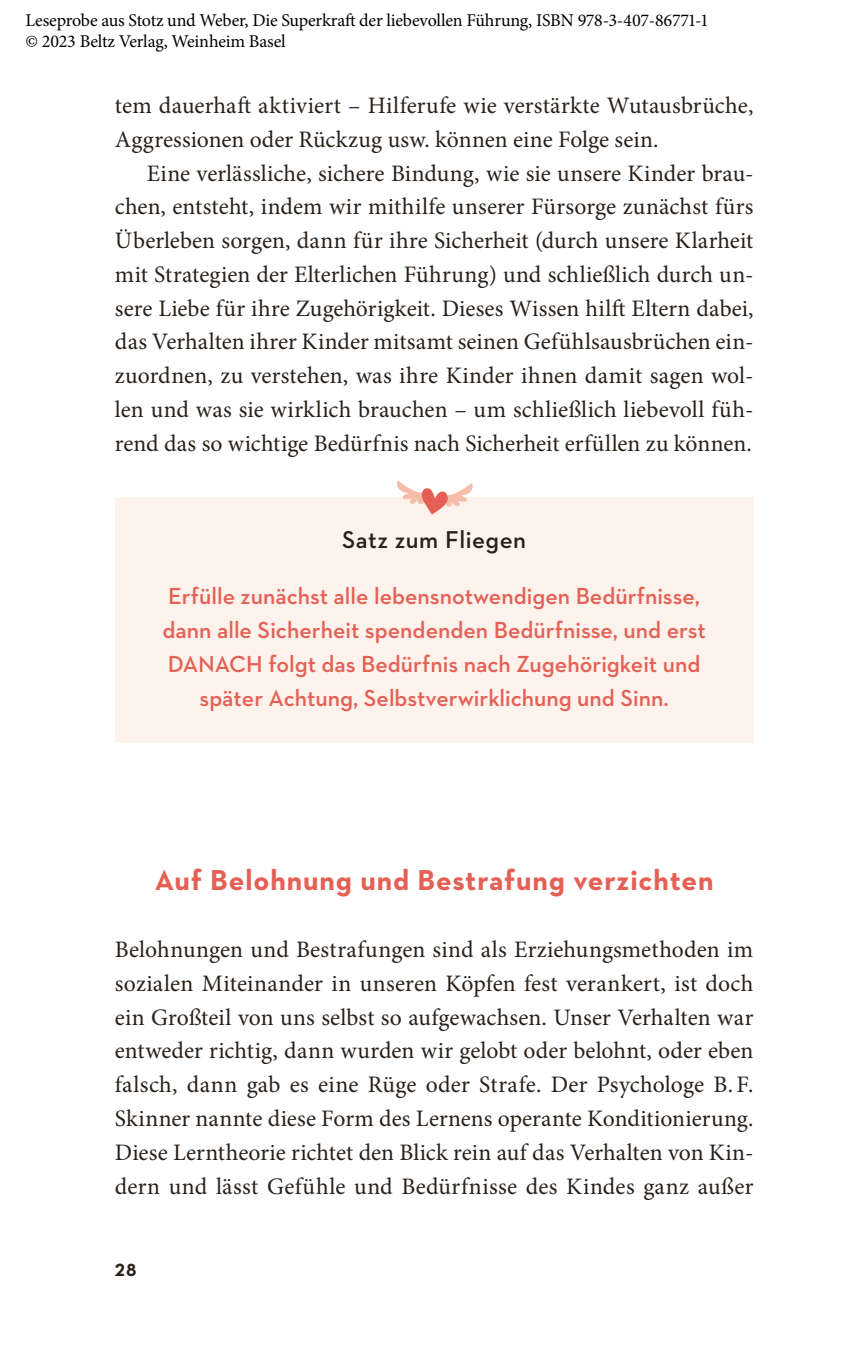
<style>
.page{position:relative;width:862px;height:1372px;background:#fff}
.page>*{position:absolute;margin:0;border:0;box-sizing:border-box;transform-origin:0 0}
.t1{font:700 29.25px "Neutraface 2 Text";letter-spacing:.03em;color:#e46054}
.t2{font:600 24.75px "Neutraface 2 Text";letter-spacing:.02em;color:#29211a}
.t3{font:23.62px/33.8px "Minion Pro";letter-spacing:.005em;color:#29211a;text-align:justify}
.t4{font:600 23.62px/33.8px "Neutraface 2 Text";color:#e46054;text-align:center}
.t5{font:18px/21.6px "Minion Pro";letter-spacing:-.01em;color:#000}
.t6{font:700 18px "Neutraface 2 Text";color:#29211a}
</style>
<div class="page">
<div style="left:115px;top:497px;width:638px;height:88px;background:#fef2ed"></div>
<div style="left:115px;top:554px;width:638px;height:189px;background:#fef2ed"></div>
<svg style="left:397px;top:480px;width:75px;height:34px"></svg>
<p class="t5" style="left:26px;top:9px;width:683px">Leseprobe aus Stotz und Weber, Die Superkraft der liebevollen Führung, ISBN 978-3-407-86771-1 © 2023 Beltz Verlag, Weinheim Basel</p>
<p class="t3" style="left:115px;top:89px;width:639px">tem dauerhaft aktiviert – Hilferufe wie verstärkte Wutausbrüche,</p>
<p class="t3" style="left:115px;top:122px;width:545px">Aggressionen oder Rückzug usw. können eine Folge sein.</p>
<p class="t3" style="left:147px;top:156px;width:607px">Eine verlässliche, sichere Bindung, wie sie unsere Kinder brau-</p>
<p class="t3" style="left:115px;top:190px;width:639px">chen, entsteht, indem wir mithilfe unserer Fürsorge zunächst fürs</p>
<p class="t3" style="left:115px;top:224px;width:639px">Überleben sorgen, dann für ihre Sicherheit (durch unsere Klarheit</p>
<p class="t3" style="left:115px;top:257px;width:639px">mit Strategien der Elterlichen Führung) und schließlich durch un-</p>
<p class="t3" style="left:115px;top:291px;width:639px">sere Liebe für ihre Zugehörigkeit. Dieses Wissen hilft Eltern dabei,</p>
<p class="t3" style="left:115px;top:325px;width:639px">das Verhalten ihrer Kinder mitsamt seinen Gefühlsausbrüchen ein-</p>
<p class="t3" style="left:115px;top:359px;width:639px">zuordnen, zu verstehen, was ihre Kinder ihnen damit sagen wol-</p>
<p class="t3" style="left:115px;top:392px;width:639px">len und was sie wirklich brauchen – um schließlich liebevoll füh-</p>
<p class="t3" style="left:115px;top:426px;width:638px">rend das so wichtige Bedürfnis nach Sicherheit erfüllen zu können.</p>
<p class="t2" style="left:342px;top:524px;width:185px">Satz zum Fliegen</p>
<p class="t4" style="left:162px;top:579px;width:544px">Erfülle zunächst alle lebensnotwendigen Bedürfnisse, dann alle Sicherheit spendenden Bedürfnisse, und erst DANACH folgt das Bedürfnis nach Zugehörigkeit und später Achtung, Selbstverwirklichung und Sinn.</p>
<p class="t1" style="left:155px;top:860px;width:560px">Auf Belohnung und Bestrafung verzichten</p>
<p class="t3" style="left:115px;top:932px;width:639px">Belohnungen und Bestrafungen sind als Erziehungsmethoden im sozialen Miteinander in unseren Köpfen fest verankert, ist doch ein Großteil von uns selbst so aufgewachsen. Unser Verhalten war entweder richtig, dann wurden wir gelobt oder belohnt, oder eben falsch, dann gab es eine Rüge oder Strafe. Der Psychologe B. F.<br>Skinner nannte diese Form des Lernens operante Konditionierung.<br>Diese Lerntheorie richtet den Blick rein auf das Verhalten von Kin&shy;dern und lässt Gefühle und Bedürfnisse des Kindes ganz außer</p>
<p class="t6" style="left:115px;top:1258px;width:23px">28</p>
</div>
